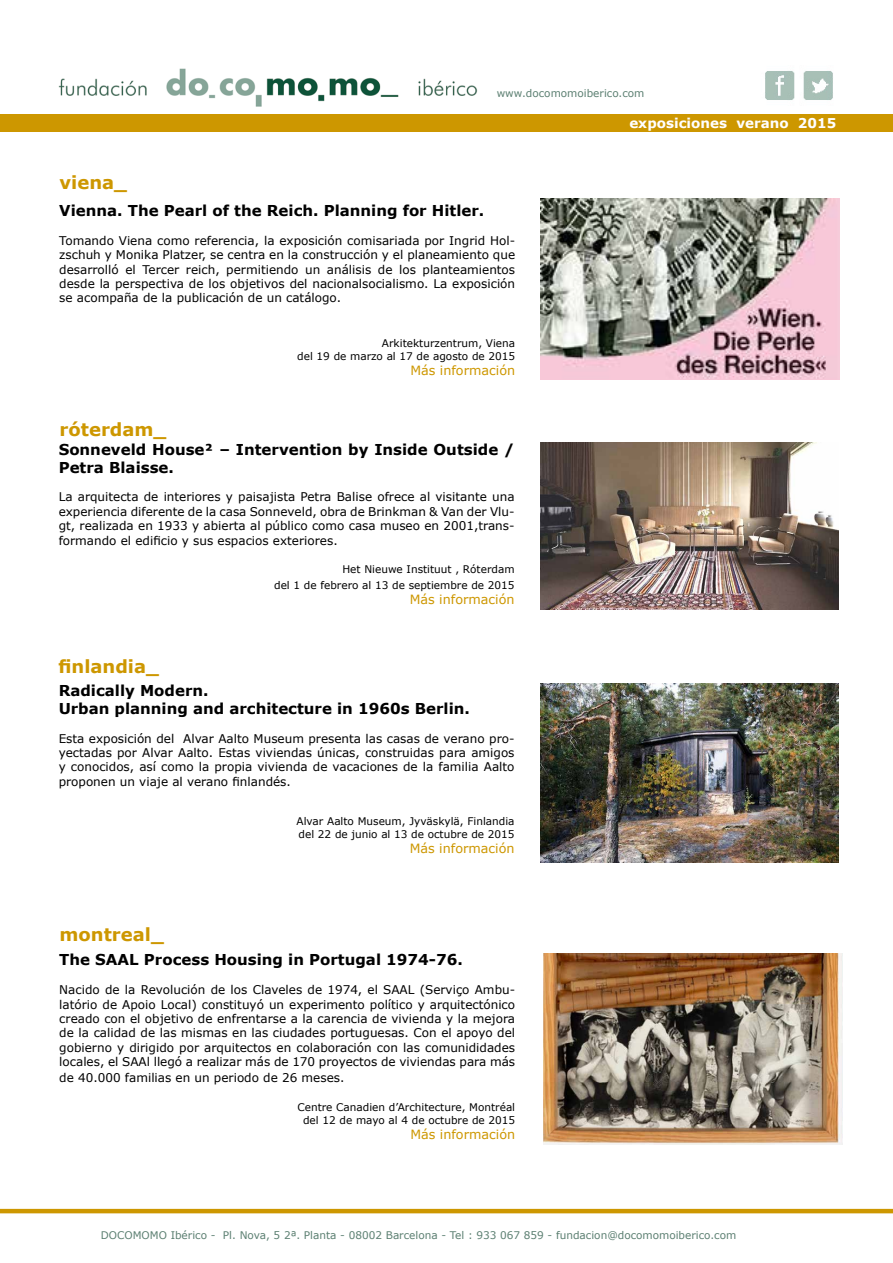
<style>
.page{position:relative;width:893px;height:1263px;background:#fff}
.page>*{position:absolute;margin:0;border:0;box-sizing:border-box;transform-origin:0 0}
.t1{font:700 18px "Verdana";color:#cd9700}
.t2{font:700 15px/18px "Verdana";color:#000}
.t3{font:700 13.5px "Verdana";color:#fff}
.t4{font:12.75px "Verdana";color:#cd9700}
.t5{font:12px/14.4px "Verdana";color:#000;text-align:justify}
.t6{font:10.5px/12.6px "Verdana";color:#000;text-align:right}
.t7{font:10.5px "Verdana";color:#5b7f71}
</style>
<div class="page">
<img style="left:55px;top:68px;width:424px;height:47px">
<div style="left:0;top:115px;width:893px;height:17px;background:#cd9700"></div>
<hr style="left:0;top:1209px;width:893px;height:4px;background:#cd9700">
<img style="left:765px;top:71px;width:68px;height:29px">
<img style="left:541px;top:199px;width:298px;height:180px">
<img style="left:540px;top:442px;width:298px;height:167px">
<img style="left:540px;top:684px;width:298px;height:178px">
<img style="left:544px;top:954px;width:298px;height:190px">
<p class="t7" style="left:497px;top:87px;width:149px">www.docomomoiberico.com</p>
<h1 class="t1" style="left:60px;top:170px;width:69px">viena_</h1>
<p class="t2" style="left:59px;top:201px;width:427px">Vienna. The Pearl of the Reich. Planning for Hitler.</p>
<p class="t5" style="left:59px;top:233px;width:457px">Tomando Viena como referencia, la exposición comisariada por Ingrid Hol&shy;zschuh y Monika Platzer, se centra en la construcción y el planeamiento que desarrolló el Tercer reich, permitiendo un análisis de los planteamientos desde la perspectiva de los objetivos del nacionalsocialismo. La exposición se acompaña de la publicación de un catálogo.</p>
<p class="t6" style="left:297px;top:337px;width:219px">Arkitekturzentrum, Viena<br>del 19 de marzo al 17 de agosto de 2015</p>
<p class="t4" style="left:410px;top:363px;width:106px">Más información</p>
<h1 class="t1" style="left:60px;top:416px;width:108px">róterdam_</h1>
<p class="t2" style="left:59px;top:440px;width:457px">Sonneveld House² – Intervention by Inside Outside /<br>Petra Blaisse.</p>
<p class="t5" style="left:59px;top:489px;width:457px">La arquitecta de interiores y paisajista Petra Balise ofrece al visitante una experiencia diferente de la casa Sonneveld, obra de Brinkman &amp; Van der Vlu&shy;gt, realizada en 1933 y abierta al público como casa museo en 2001,trans&shy;formando el edificio y sus espacios exteriores.</p>
<p class="t6" style="left:274px;top:561px;width:242px;line-height:15.3px">Het Nieuwe Instituut , Róterdam<br>del 1 de febrero al 13 de septiembre de 2015</p>
<p class="t4" style="left:410px;top:591px;width:106px">Más información</p>
<h1 class="t1" style="left:58px;top:653px;width:102px">finlandia_</h1>
<p class="t2" style="left:59px;top:681px;width:413px">Radically Modern.<br>Urban planning and architecture in 1960s Berlin.</p>
<p class="t5" style="left:59px;top:730px;width:457px">Esta exposición del Alvar Aalto Museum presenta las casas de verano pro&shy;yectadas por Alvar Aalto. Estas viviendas únicas, construidas para amigos y conocidos, así como la propia vivienda de vacaciones de la familia Aalto proponen un viaje al verano finlandés.</p>
<p class="t6" style="left:297px;top:815px;width:220px;text-align:left">Alvar Aalto Museum, Jyväskylä, Finlandia del 22 de junio al 13 de octubre de 2015</p>
<p class="t4" style="left:410px;top:840px;width:106px">Más información</p>
<h1 class="t1" style="left:60px;top:921px;width:106px">montreal_</h1>
<p class="t2" style="left:59px;top:950px;width:405px">The SAAL Process Housing in Portugal 1974-76.</p>
<p class="t5" style="left:59px;top:982px;width:457px">Nacido de la Revolución de los Claveles de 1974, el SAAL (Serviço Ambu&shy;latório de Apoio Local) constituyó un experimento político y arquitectónico creado con el objetivo de enfrentarse a la carencia de vivienda y la mejora de la calidad de las mismas en las ciudades portuguesas. Con el apoyo del gobierno y dirigido por arquitectos en colaboración con las comunididades locales, el SAAl llegó a realizar más de 170 proyectos de viviendas para más</p>
<p class="t5" style="left:59px;top:1070px;width:287px">de 40.000 familias en un periodo de 26 meses.</p>
<p class="t6" style="left:297px;top:1101px;width:219px;text-align:center">Centre Canadien d’Architecture, Montréal del 12 de mayo al 4 de octubre de 2015</p>
<p class="t4" style="left:410px;top:1126px;width:106px">Más información</p>
<p class="t3" style="left:629px;top:113px;width:208px">exposiciones verano 2015</p>
<p class="t7" style="left:101px;top:1228px;width:637px">DOCOMOMO Ibérico - Pl. Nova, 5 2ª. Planta - 08002 Barcelona - Tel : 933 067 859 - fundacion@docomomoiberico.com</p>
</div>
